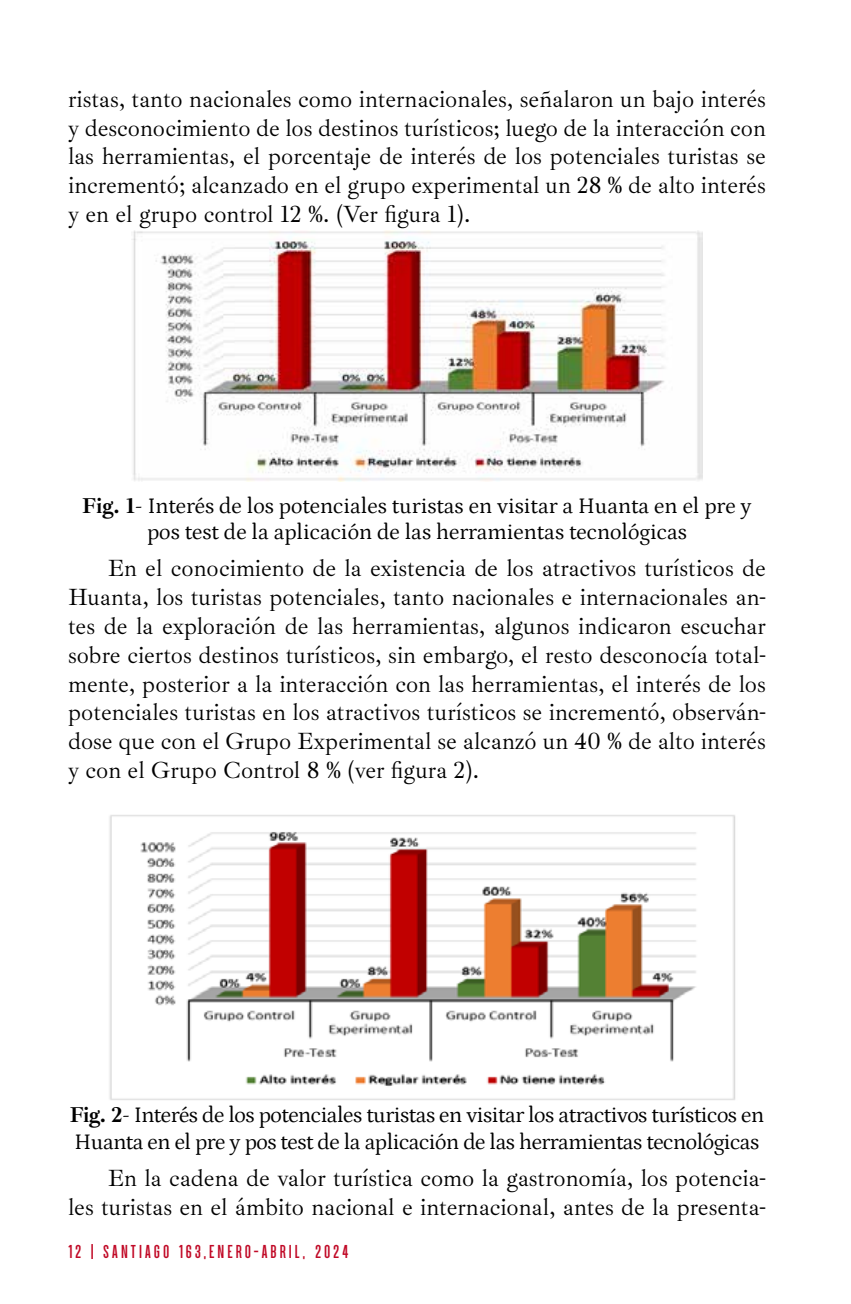
<style>
.page{position:relative;width:851px;height:1304px;background:#fff}
.page>*{position:absolute;margin:0;border:0;box-sizing:border-box;transform-origin:0 0}
.t1{font:24px/28.8px "Ibarra Real Nova";color:#000;text-align:justify}
.t2{font:22px/26.4px "Petrona";letter-spacing:-.02em;color:#000}
.t3{font:22px/26.4px "Petrona";color:#000;text-align:center}
.t4{font:700 20px "Parkson";letter-spacing:.14em;color:#c10a27}
.s1{font-family:"Ibarra Real Nova";font-weight:700}
</style>
<div class="page">
<img style="left:132px;top:231px;width:570px;height:250px">
<img style="left:109px;top:815px;width:626px;height:285px">
<p class="t1" style="left:68px;top:85px;width:699px">ristas, tanto nacionales como internacionales, señalaron un bajo interés y desconocimiento de los destinos turísticos; luego de la interacción con las herramientas, el porcentaje de interés de los potenciales turistas se incrementó; alcanzado en el grupo experimental un 28 % de alto interés y en el grupo control 12 %. (Ver figura 1).</p>
<p class="t3" style="left:82px;top:491px;width:670px"><span class="s1">Fig. 1</span>- Interés de los potenciales turistas en visitar a Huanta en el pre y pos test de la aplicación de las herramientas tecnológicas</p>
<p class="t1" style="left:68px;top:554px;width:699px;text-indent:40px">En el conocimiento de la existencia de los atractivos turísticos de Huanta, los turistas potenciales, tanto nacionales e internacionales an&shy;tes de la exploración de las herramientas, algunos indicaron escuchar sobre ciertos destinos turísticos, sin embargo, el resto desconocía total&shy;mente, posterior a la interacción con las herramientas, el interés de los potenciales turistas en los atractivos turísticos se incrementó, observán&shy;dose que con el Grupo Experimental se alcanzó un 40 % de alto interés y con el Grupo Control 8 % (ver figura 2).</p>
<p class="t2" style="left:70px;top:1100px;width:695px"><span class="s1">Fig. 2</span>- Interés de los potenciales turistas en visitar los atractivos turísticos en<br>Huanta en el pre y pos test de la aplicación de las herramientas tecnológicas</p>
<p class="t1" style="left:68px;top:1164px;width:699px;text-align:right">En la cadena de valor turística como la gastronomía, los potencia-<br>les turistas en el ámbito nacional e internacional, antes de la presenta-</p>
<p class="t4" style="left:68px;top:1241px;width:282px">12 | SANTIAGO 163,ENERO-ABRIL, 2024</p>
</div>
